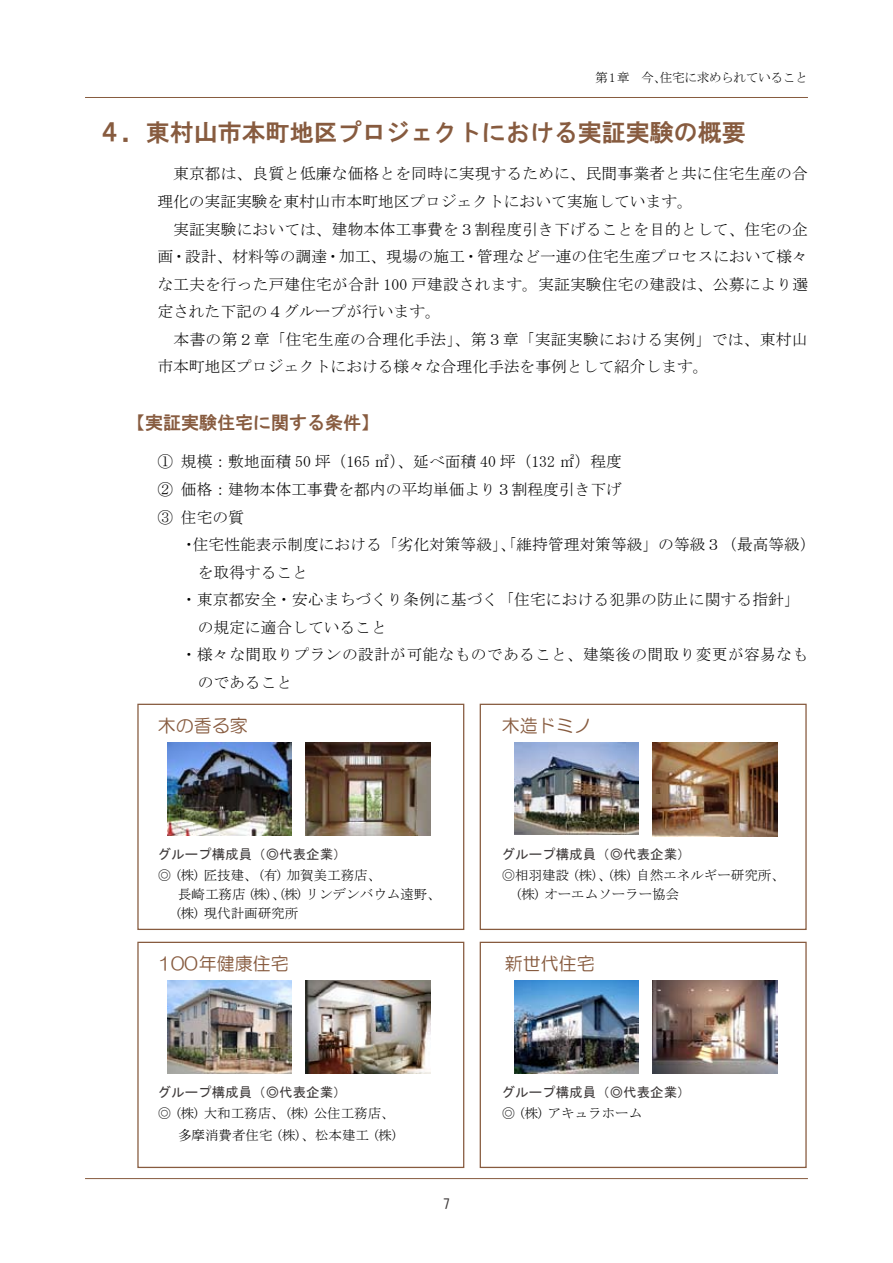
<style>
.page{position:relative;width:893px;height:1263px;background:#fff}
.page>*{position:absolute;margin:0;border:0;box-sizing:border-box;transform-origin:0 0}
.t1{font:24px "HG Gothic E";color:#875b3f}
.t2{font:18px "HG Maru Gothic MPRO";color:#875b3f}
.t3{font:18px "HG Gothic E";color:#875b3f}
.t4{font:15.75px/27.6px "MS Mincho";color:#000}
.t5{font:15.75px "MS Mincho";letter-spacing:.02em;color:#000}
.t6{font:13.8px "MS Gothic";color:#3e3a3a}
.t7{font:13.5px/19.2px "MS Mincho";color:#000}
.t8{font:13.5px "MS Gothic";color:#3e3a3a}
.t9{font:12.75px "MS Mincho";letter-spacing:-.035em;color:#000}
</style>
<div class="page">
<div style="left:480px;top:704px;width:327px;height:226px;border:1px solid #875b3f"></div>
<div style="left:480px;top:942px;width:327px;height:226px;border:1px solid #875b3f"></div>
<img style="left:514px;top:742px;width:125px;height:93px">
<img style="left:653px;top:742px;width:124px;height:95px">
<img style="left:514px;top:980px;width:125px;height:94px">
<img style="left:653px;top:980px;width:124px;height:94px">
<div style="left:137px;top:704px;width:327px;height:226px;border:1px solid #875b3f"></div>
<img style="left:167px;top:742px;width:125px;height:94px">
<img style="left:306px;top:742px;width:124px;height:94px">
<div style="left:137px;top:942px;width:327px;height:226px;border:1px solid #875b3f"></div>
<img style="left:167px;top:980px;width:125px;height:93px">
<img style="left:306px;top:980px;width:124px;height:94px">
<hr style="left:85px;top:97px;width:723px;height:1px;background:#875b3f">
<hr style="left:85px;top:1178px;width:723px;height:1px;background:#875b3f">
<p class="t9" style="left:595px;top:71px;width:214px">第1章　今、住宅に求められていること</p>
<h1 class="t1" style="left:98px;top:120px;width:650px">４．東村山市本町地区プロジェクトにおける実証実験の概要</h1>
<p class="t4" style="left:157px;top:160px;width:652px">　東京都は、良質と低廉な価格とを同時に実現するために、民間事業者と共に住宅生産の合理化の実証実験を東村山市本町地区プロジェクトにおいて実施しています。<br>　実証実験においては、建物本体工事費を３割程度引き下げることを目的として、住宅の企画・設計、材料等の調達・加工、現場の施工・管理など一連の住宅生産プロセスにおいて様々な工夫を行った戸建住宅が合計 100 戸建設されます。実証実験住宅の建設は、公募により選定された下記の４グループが行います。<br>　本書の第２章「住宅生産の合理化手法」、第３章「実証実験における実例」では、東村山市本町地区プロジェクトにおける様々な合理化手法を事例として紹介します。</p>
<p class="t3" style="left:127px;top:414px;width:254px">【実証実験住宅に関する条件】</p>
<p class="t4" style="left:157px;top:448px;width:466px;text-align:justify">① 規模：敷地面積 50 坪（165 ㎡）、延べ面積 40 坪（132 ㎡）程度② 価格：建物本体工事費を都内の平均単価より３割程度引き下げ③ 住宅の質</p>
<p class="t4" style="left:181px;top:531px;width:636px">・住宅性能表示制度における「劣化対策等級」、「維持管理対策等級」の等級３（最高等級）</p>
<p class="t4" style="left:198px;top:558px;width:112px">を取得すること</p>
<p class="t4" style="left:181px;top:586px;width:628px">・東京都安全・安心まちづくり条例に基づく「住宅における犯罪の防止に関する指針」　</p>
<p class="t4" style="left:198px;top:613px;width:190px">の規定に適合していること</p>
<p class="t5" style="left:181px;top:647px;width:629px">・様々な間取りプランの設計が可能なものであること、建築後の間取り変更が容易なも</p>
<p class="t4" style="left:198px;top:668px;width:96px">のであること</p>
<p class="t2" style="left:502px;top:716px;width:91px">木造ドミノ</p>
<p class="t2" style="left:158px;top:716px;width:91px">木の香る家</p>
<p class="t8" style="left:158px;top:847px;width:190px">グループ構成員（◎代表企業）</p>
<p class="t8" style="left:502px;top:847px;width:190px">グループ構成員（◎代表企業）</p>
<p class="t7" style="left:158px;top:865px;width:225px">◎ (株) 匠技建、(有) 加賀美工務店、</p>
<p class="t7" style="left:158px;top:885px;width:285px">　 長崎工務店 (株)、（ 株) リンデンバウム遠野、</p>
<p class="t7" style="left:175px;top:904px;width:125px">(株) 現代計画研究所</p>
<p class="t2" style="left:158px;top:954px;width:132px">100年健康住宅</p>
<p class="t7" style="left:515px;top:865px;width:271px;text-indent:-14px">◎相羽建設 (株)、(株) 自然エネルギー研究所、(株) オーエムソーラー協会</p>
<p class="t2" style="left:505px;top:954px;width:91px">新世代住宅</p>
<p class="t8" style="left:158px;top:1085px;width:191px">グループ構成員（◎代表企業）</p>
<p class="t8" style="left:502px;top:1085px;width:190px">グループ構成員（◎代表企業）</p>
<p class="t7" style="left:158px;top:1102px;width:242px;line-height:22.4px;text-align:right">◎ (株) 大和工務店、(株) 公住工務店、多摩消費者住宅 (株)、松本建工 (株)</p>
<p class="t6" style="left:443px;top:1197px;width:8px">7</p>
<p class="t7" style="left:502px;top:1103px;width:142px">◎ (株) アキュラホーム</p>
</div>
